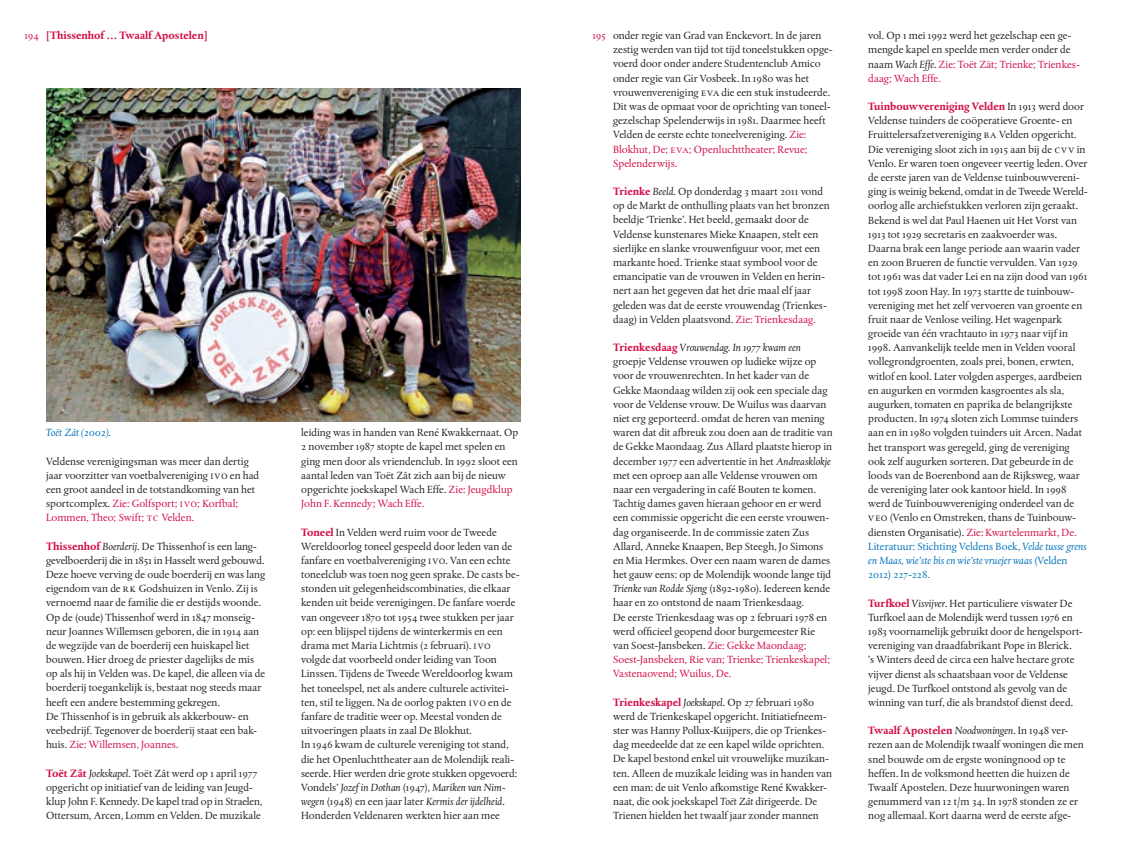
<style>
.page{position:relative;width:1134px;height:851px;background:#fff}
.page>*{position:absolute;margin:0;border:0;box-sizing:border-box;transform-origin:0 0}
.t1{font:11px/14.1px "DTL Albertina ST";color:#231f20}
.t2{font:700 11px "DTL Albertina ST";color:#d20d44}
.t3{font:italic 11px "DTL Albertina ST";color:#0073bc}
.t4{font:11px "DTL Albertina T Caps";letter-spacing:-.015em;color:#d20d44}
.s1{font-family:"DTL Albertina T Caps"}
.s2{color:#d20d44}
.s3{font-family:"DTL Albertina T Caps";color:#d20d44}
.s4{font-weight:700;color:#d20d44}
.s5{font-style:italic}
.s6{font-family:"DTL Albertina T Caps";font-style:italic}
.s7{color:#0073bc}
.s8{font-style:italic;color:#0073bc}
.s9{font-family:"DTL Albertina T Caps";color:#0073bc}
</style>
<div class="page">
<img style="left:46px;top:89px;width:475px;height:333px">
<p class="t2" style="left:46px;top:28px;width:163px">[Thissenhof … Twaalf Apostelen]</p>
<p class="t1" style="left:613px;top:28px;width:220px">onder regie van Grad van Enckevort. In de jaren zestig werden van tijd tot tijd toneelstukken opge&shy;voerd door onder andere Studentenclub Amico onder regie van Gir Vosbeek. In <span class="s1">1</span>980 was het vrouwenvereniging <span class="s1">eva</span> die een stuk instudeerde.<br>Dit was de opmaat voor de oprichting van toneel&shy;gezelschap Spelenderwijs in <span class="s1">1</span>98<span class="s1">1</span>. Daarmee heeft Velden de eerste echte toneelvereniging. <span class="s2">Zie:<br>Blokhut, De;</span> <span class="s3">eva</span><span class="s2">; Openluchttheater; Revue; Spelenderwijs.</span></p>
<p class="t1" style="left:613px;top:184px;width:218px"><span class="s4">Trienke</span> <span class="s5">Beeld</span>. Op donderdag 3 maart 20<span class="s1">11</span> vond op de Markt de onthulling plaats van het bronzen beeldje ‘Trienke’. Het beeld, gemaakt door de Veldense kunstenares Mieke Knaapen, stelt een sierlijke en slanke vrouwenfiguur voor, met een markante hoed. Trienke staat symbool voor de emancipatie van de vrouwen in Velden en herin&shy;nert aan het gegeven dat het drie maal elf jaar geleden was dat de eerste vrouwendag (Trienkes&shy;daag) in Velden plaatsvond. <span class="s2">Zie: Trienkesdaag.</span></p>
<p class="t1" style="left:613px;top:340px;width:221px"><span class="s4">Trienkesdaag</span> <span class="s5">Vrouwendag. In</span> <span class="s6">1</span><span class="s5">977 kwam een </span>groepje Veldense vrouwen op ludieke wijze op voor de vrouwenrechten. In het kader van de Gekke Maondaag wilden zij ook een speciale dag voor de Veldense vrouw. De Wuilus was daarvan niet erg geporteerd. omdat de heren van mening waren dat dit afbreuk zou doen aan de traditie van de Gekke Maondaag. Zus Allard plaatste hierop in december <span class="s1">1</span>977 een advertentie in het <span class="s5">Andreasklokje </span>met een oproep aan alle Veldense vrouwen om naar een vergadering in café Bouten te komen.<br>Tachtig dames gaven hieraan gehoor en er werd een commissie opgericht die een eerste vrouwen&shy;dag organiseerde. In de commissie zaten Zus Allard, Anneke Knaapen, Bep Steegh, Jo Simons en Mia Hermkes. Over een naam waren de dames het gauw eens: op de Molendijk woonde lange tijd <span class="s5">Trienke van Rodde Sjeng</span> (<span class="s1">1</span>892-<span class="s1">1</span>980). Iedereen kende haar en zo ontstond de naam Trienkesdaag.<br>De eerste Trienkesdaag was op 2 februari <span class="s1">1</span>978 en werd officieel geopend door burgemeester Rie van Soest-Jansbeken. <span class="s2">Zie: Gekke Maondaag; Soest-Jansbeken, Rie van; Trienke; Trienkeskapel; Vastenaovend; Wuilus, De.</span></p>
<p class="t1" style="left:613px;top:695px;width:221px"><span class="s4">Trienkeskapel</span> <span class="s5">Joekskapel</span>. Op 27 februari <span class="s1">1</span>980 werd de Trienkeskapel opgericht. Initiatiefneem&shy;ster was Hanny Pollux-Kuijpers, die op Trienkes&shy;dag meedeelde dat ze een kapel wilde oprichten.<br>De kapel bestond enkel uit vrouwelijke muzikan&shy;ten. Alleen de muzikale leiding was in handen van een man: de uit Venlo afkomstige René Kwakker&shy;naat, die ook joekskapel <span class="s5">Toët Zât</span> dirigeerde. De Trienen hielden het twaalf jaar zonder mannen</p>
<p class="t4" style="left:25px;top:29px;width:16px">194</p>
<p class="t4" style="left:592px;top:29px;width:15px">195</p>
<p class="t1" style="left:301px;top:425px;width:219px">leiding was in handen van René Kwakkernaat. Op 2 november <span class="s1">1</span>987 stopte de kapel met spelen en ging men door als vriendenclub. In <span class="s1">1</span>992 sloot een aantal leden van Toët Zât zich aan bij de nieuw opgerichte joekskapel Wach Effe. <span class="s2">Zie: Jeugdklup John F. Kennedy; Wach Effe.</span></p>
<p class="t1" style="left:301px;top:525px;width:219px"><span class="s4">Toneel</span> In Velden werd ruim voor de Tweede Wereldoorlog toneel gespeeld door leden van de fanfare en voetbalvereniging <span class="s1">ivo</span>. Van een echte toneelclub was toen nog geen sprake. De casts be&shy;stonden uit gelegenheidscombinaties, die elkaar kenden uit beide verenigingen. De fanfare voerde van ongeveer <span class="s1">1</span>870 tot <span class="s1">1</span>954 twee stukken per jaar op: een blijspel tijdens de winterkermis en een drama met Maria Lichtmis (2 februari). <span class="s1">ivo </span>volgde dat voorbeeld onder leiding van Toon Linssen. Tijdens de Tweede Wereldoorlog kwam het toneelspel, net als andere culturele activitei&shy;ten, stil te liggen. Na de oorlog pakten <span class="s1">ivo</span> en de fanfare de traditie weer op. Meestal vonden de uitvoeringen plaats in zaal De Blokhut.<br>In <span class="s1">1</span>946 kwam de culturele vereniging tot stand, die het Openluchttheater aan de Molendijk reali&shy;seerde. Hier werden drie grote stukken opgevoerd:<br>Vondels’ <span class="s5">Jozef in Dothan</span> (<span class="s1">1</span>947), <span class="s5">Mariken van Nim&shy;wegen</span> (<span class="s1">1</span>948) en een jaar later <span class="s5">Kermis der ijdelheid</span>.<br>Honderden Veldenaren werkten hier aan mee</p>
<p class="t3" style="left:46px;top:426px;width:66px">Toët Zât (2002).</p>
<p class="t1" style="left:46px;top:453px;width:215px">Veldense verenigingsman was meer dan dertig jaar voorzitter van voetbalvereniging <span class="s1">ivo</span> en had een groot aandeel in de totstandkoming van het sportcomplex. <span class="s2">Zie: Golfsport;</span> <span class="s3">ivo</span><span class="s2">; Korfbal; Lommen, Theo; Swift;</span> <span class="s3">tc</span> <span class="s2">Velden.</span></p>
<p class="t1" style="left:46px;top:539px;width:221px"><span class="s4">Thissenhof</span> <span class="s5">Boerderij</span>. De Thissenhof is een lang&shy;gevelboerderij die in <span class="s1">1</span>85<span class="s1">1</span> in Hasselt werd gebouwd.<br>Deze hoeve verving de oude boerderij en was lang eigendom van de <span class="s1">rk</span> Godshuizen in Venlo. Zij is vernoemd naar de familie die er destijds woonde.<br>Op de (oude) Thissenhof werd in <span class="s1">1</span>847 monseig&shy;neur Joannes Willemsen geboren, die in <span class="s1">1</span>9<span class="s1">1</span>4 aan de wegzijde van de boerderij een huiskapel liet bouwen. Hier droeg de priester dagelijks de mis op als hij in Velden was. De kapel, die alleen via de boerderij toegankelijk is, bestaat nog steeds maar heeft een andere bestemming gekregen.<br>De Thissenhof is in gebruik als akkerbouw- en veebedrijf. Tegenover de boerderij staat een bak&shy;huis. <span class="s2">Zie: Willemsen, Joannes.</span></p>
<p class="t1" style="left:46px;top:765px;width:218px"><span class="s4">Toët Zât</span> <span class="s5">Joekskapel</span>. Toët Zât werd op <span class="s1">1</span> april <span class="s1">1</span>977 opgericht op initiatief van de leiding van Jeugd&shy;klup John F. Kennedy. De kapel trad op in Straelen, Ottersum, Arcen, Lomm en Velden. De muzikale</p>
<p class="t1" style="left:868px;top:28px;width:212px">vol. Op <span class="s1">1</span> mei <span class="s1">1</span>992 werd het gezelschap een ge&shy;mengde kapel en speelde men verder onder de naam <span class="s5">Wach Effe</span>. <span class="s2">Zie: Toët Zät; Trienke; Trienkes&shy;daag; Wach Effe.</span></p>
<p class="t1" style="left:868px;top:99px;width:221px"><span class="s4">Tuinbouwvereniging Velden</span> In <span class="s1">1</span>9<span class="s1">1</span>3 werd door Veldense tuinders de coöperatieve Groente- en Fruittelersafzetvereniging <span class="s1">ba</span> Velden opgericht.<br>Die vereniging sloot zich in <span class="s1">1</span>9<span class="s1">1</span>5 aan bij de <span class="s1">cvv</span> in Venlo. Er waren toen ongeveer veertig leden. Over de eerste jaren van de Veldense tuinbouwvereni&shy;ging is weinig bekend, omdat in de Tweede Wereld&shy;oorlog alle archiefstukken verloren zijn geraakt.<br>Bekend is wel dat Paul Haenen uit Het Vorst van <span class="s1">1</span>9<span class="s1">1</span>3 tot <span class="s1">1</span>929 secretaris en zaakvoerder was.<br>Daarna brak een lange periode aan waarin vader en zoon Brueren de functie vervulden. Van <span class="s1">1</span>929 tot <span class="s1">1</span>96<span class="s1">1</span> was dat vader Lei en na zijn dood van <span class="s1">1</span>96<span class="s1">1 </span>tot <span class="s1">1</span>998 zoon Hay. In <span class="s1">1</span>973 startte de tuinbouw&shy;vereniging met het zelf vervoeren van groente en fruit naar de Venlose veiling. Het wagenpark groeide van één vrachtauto in <span class="s1">1</span>973 naar vijf in <span class="s1">1</span>998. Aanvankelijk teelde men in Velden vooral vollegrondgroenten, zoals prei, bonen, erwten, witlof en kool. Later volgden asperges, aardbeien en augurken en vormden kasgroentes als sla, augurken, tomaten en paprika de belangrijkste producten. In <span class="s1">1</span>974 sloten zich Lommse tuinders aan en in <span class="s1">1</span>980 volgden tuinders uit Arcen. Nadat het transport was geregeld, ging de vereniging ook zelf augurken sorteren. Dat gebeurde in de loods van de Boerenbond aan de Rijksweg, waar de vereniging later ook kantoor hield. In <span class="s1">1</span>998 werd de Tuinbouwvereniging onderdeel van de <span class="s1">veo</span> (Venlo en Omstreken, thans de Tuinbouw&shy;diensten Organisatie). <span class="s2">Zie: Kwartelenmarkt, De.<br></span><span class="s7">Literatuur: Stichting Veldens Boek,</span> <span class="s8">Velde tusse grens en Maas, wie’ste bis en wie’ste vruejer waas</span> <span class="s7">(Velden 20</span><span class="s9">1</span><span class="s7">2) 227-228.</span></p>
<p class="t1" style="left:868px;top:595px;width:215px"><span class="s4">Turfkoel</span> <span class="s5">Visvijver</span>. Het particuliere viswater De Turfkoel aan de Molendijk werd tussen <span class="s1">1</span>976 en <span class="s1">1</span>983 voornamelijk gebruikt door de hengelsport&shy;vereniging van draadfabrikant Pope in Blerick.<br>’s Winters deed de circa een halve hectare grote vijver dienst als schaatsbaan voor de Veldense jeugd. De Turfkoel ontstond als gevolg van de winning van turf, die als brandstof dienst deed.</p>
<p class="t1" style="left:868px;top:723px;width:217px"><span class="s4">Twaalf Apostelen</span> <span class="s5">Noodwoningen</span>. In <span class="s1">1</span>948 ver&shy;rezen aan de Molendijk twaalf woningen die men snel bouwde om de ergste woningnood op te heffen. In de volksmond heetten die huizen de Twaalf Apostelen. Deze huurwoningen waren genummerd van <span class="s1">1</span>2 t/m 34. In <span class="s1">1</span>978 stonden ze er nog allemaal. Kort daarna werd de eerste afge-</p>
</div>
